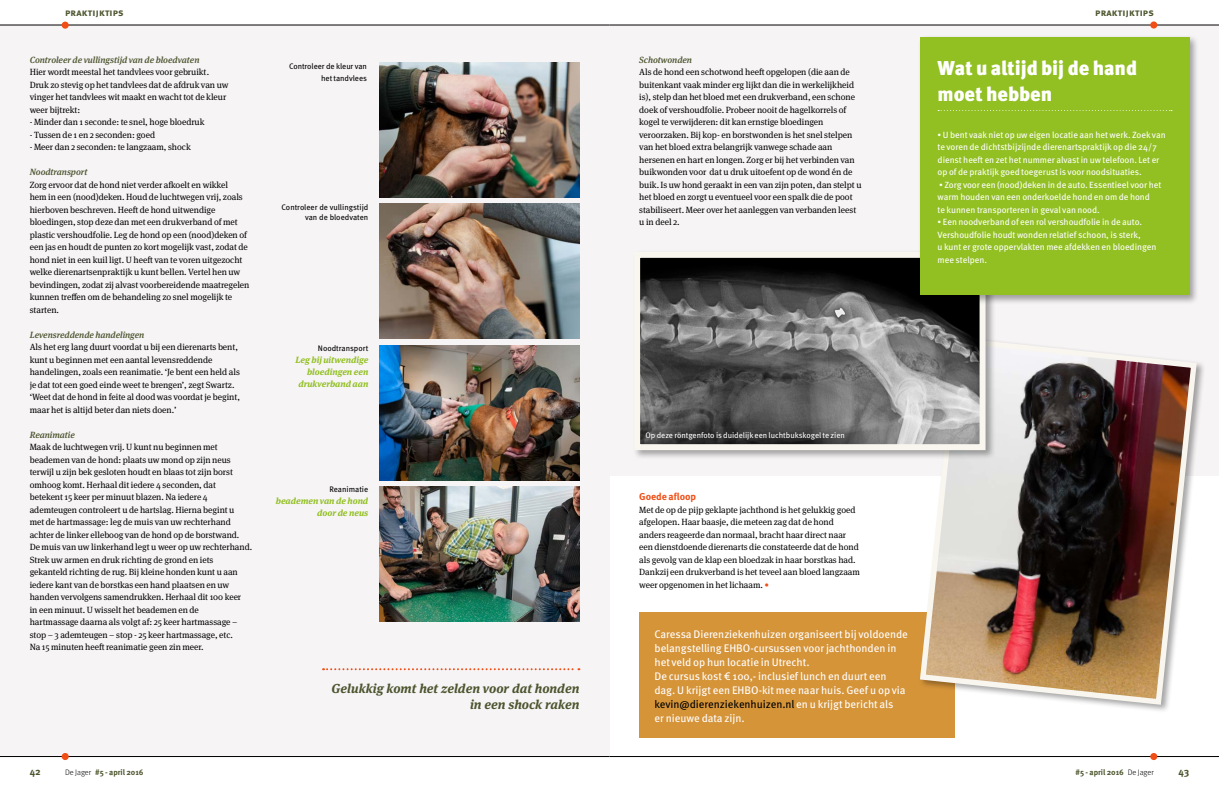
<style>
.page{position:relative;width:1219px;height:794px;background:#fff}
.page>*{position:absolute;margin:0;border:0;box-sizing:border-box;transform-origin:0 0}
.t1{font:900 20px/26px "Meta Pro";letter-spacing:-.005em;color:#fff}
.t2{font:italic 700 13px/16px "Meta Serif Pro";color:#4c552e;text-align:right}
.t3{font:11px/14px "Meta Pro";letter-spacing:-.005em;color:#fff}
.t4{font:700 10px "Meta Pro";letter-spacing:.02em;color:#4c552e}
.t5{font:700 10px "Meta Pro";letter-spacing:-.005em;color:#f04e15}
.t6{font:9px/12.5px "Meta Serif Pro";letter-spacing:-.005em;color:#000}
.t7{font:9px/12.5px "Meta Pro";letter-spacing:-.005em;color:#fff}
.t8{font:italic 500 9px "Meta Serif Pro";letter-spacing:-.005em;color:#4c552e}
.t9{font:italic 700 9px/12px "Meta Serif Pro";letter-spacing:-.005em;color:#92c023;text-align:right}
.t10{font:8px/10.5px "Meta Pro";letter-spacing:-.005em;color:#000;text-align:right}
.t11{font:8px "Meta Pro";letter-spacing:-.005em;color:#fff}
.t12{font:700 8px "Meta Pro";letter-spacing:-.005em;color:#4c552e}
.s1{font-weight:300}
.s2{font-weight:700;color:#f04e15}
.s3{color:#000}
.s4{font-weight:300;color:#000}
</style>
<div class="page">
<div style="left:609px;top:25px;width:610px;height:450px;background:#f7f4f6"></div>
<div style="left:639px;top:612px;width:316px;height:125px;background:#d69439"></div>
<div style="left:918px;top:336px;width:288px;height:377px;background:#000;opacity:.35"></div>
<img style="left:917px;top:336px;width:283px;height:371px">
<div style="left:632px;top:250px;width:363px;height:210px;background:#000;opacity:.35"></div>
<img style="left:641px;top:259px;width:337px;height:184px">
<div style="left:634px;top:252px;width:351px;height:198px;border:6px solid #f8f6ef"></div>
<div style="left:0;top:25px;width:609px;height:731px;background:#f7f4f6"></div>
<hr style="left:0;top:25px;width:609px;height:1px;background:#000">
<hr style="left:609px;top:25px;width:610px;height:1px;background:#000">
<div style="left:1150px;top:21px;width:7px;height:8px;background:#f04e15;border-radius:50%"></div>
<hr style="left:0;top:756px;width:609px;height:1px;background:#000">
<div style="left:62px;top:753px;width:7px;height:7px;background:#f04e15;border-radius:50%"></div>
<hr style="left:609px;top:756px;width:610px;height:1px;background:#000">
<div style="left:1150px;top:753px;width:7px;height:7px;background:#f04e15;border-radius:50%"></div>
<div style="left:62px;top:22px;width:7px;height:7px;background:#f04e15;border-radius:50%"></div>
<img style="left:379px;top:204px;width:200px;height:135px">
<img style="left:379px;top:345px;width:201px;height:135px">
<img style="left:379px;top:486px;width:201px;height:135px">
<img style="left:379px;top:62px;width:201px;height:135px">
<div style="left:918px;top:35px;width:281px;height:270px;background:#000;opacity:.35"></div>
<div style="left:920px;top:37px;width:269px;height:258px;background:#92c023"></div>
<svg style="left:938px;top:110px;width:234px;height:1px"></svg>
<svg style="left:323px;top:668px;width:256px;height:2px"></svg>
<p class="t4" style="left:65px;top:5px;width:60px">praktijktips</p>
<p class="t4" style="left:1095px;top:5px;width:60px">praktijktips</p>
<p class="t8" style="left:639px;top:52px;width:54px">Schotwonden</p>
<p class="t6" style="left:639px;top:65px;width:224px">Als de hond een schotwond heeft opgelopen (die aan de buitenkant vaak minder erg lijkt dan die in werkelijkheid is), stelp dan het bloed met een drukverband, een schone doek of vershoudfolie. Probeer nooit de hagelkorrels of kogel te verwijderen: dit kan ernstige bloedingen veroorzaken. Bij kop- en borstwonden is het snel stelpen van het bloed extra belangrijk vanwege schade aan hersenen en hart en longen. Zorg er bij het verbinden van buikwonden voor dat u druk uitoefent op de wond én de buik. Is uw hond geraakt in een van zijn poten, dan stelpt u het bloed en zorgt u eventueel voor een spalk die de poot stabiliseert. Meer over het aanleggen van verbanden leest u in deel 2.</p>
<p class="t8" style="left:30px;top:52px;width:171px">Controleer de vullingstijd van de bloedvaten</p>
<p class="t6" style="left:30px;top:65px;width:200px">Hier wordt meestal het tandvlees voor gebruikt.<br>Druk zo stevig op het tandvlees dat de afdruk van uw vinger het tandvlees wit maakt en wacht tot de kleur weer bijtrekt:</p>
<p class="t6" style="left:30px;top:115px;width:176px">- Minder dan 1 seconde: te snel, hoge bloedruk</p>
<p class="t6" style="left:30px;top:128px;width:127px">- Tussen de 1 en 2 seconden: goed</p>
<p class="t6" style="left:30px;top:140px;width:163px">- Meer dan 2 seconden: te langzaam, shock</p>
<p class="t8" style="left:30px;top:165px;width:59px">Noodtransport</p>
<p class="t6" style="left:30px;top:178px;width:221px">Zorg ervoor dat de hond niet verder afkoelt en wikkel<br>hem in een (nood)deken. Houd de luchtwegen vrij, zoals hierboven beschreven. Heeft de hond uitwendige bloedingen, stop deze dan met een drukverband of met plastic vershoudfolie. Leg de hond op een (nood)deken of een jas en houdt de punten zo kort mogelijk vast, zodat de hond niet in een kuil ligt. U heeft van te voren uitgezocht welke dierenartsenpraktijk u kunt bellen. Vertel hen uw bevindingen, zodat zij alvast voorbereidende maatregelen kunnen treffen om de behandeling zo snel mogelijk te starten.</p>
<p class="t8" style="left:30px;top:327px;width:116px">Levensreddende handelingen</p>
<p class="t6" style="left:30px;top:340px;width:212px">Als het erg lang duurt voordat u bij een dierenarts bent, kunt u beginnen met een aantal levensreddende handelingen, zoals een reanimatie. ‘Je bent een held als je dat tot een goed einde weet te brengen’, zegt Swartz. ‘Weet dat de hond in feite al dood was voordat je begint, maar het is altijd beter dan niets doen.’</p>
<p class="t8" style="left:30px;top:428px;width:47px">Reanimatie</p>
<p class="t6" style="left:30px;top:440px;width:224px">Maak de luchtwegen vrij. U kunt nu beginnen met beademen van de hond: plaats uw mond op zijn neus terwijl u zijn bek gesloten houdt en blaas tot zijn borst omhoog komt. Herhaal dit iedere 4 seconden, dat<br>betekent 15 keer per minuut blazen. Na iedere 4 ademteugen controleert u de hartslag. Hierna begint u<br>met de hartmassage: leg de muis van uw rechterhand achter de linker elleboog van de hond op de borstwand.<br>De muis van uw linkerhand legt u weer op uw rechterhand.<br>Strek uw armen en druk richting de grond en iets gekanteld richting de rug. Bij kleine honden kunt u aan iedere kant van de borstkas een hand plaatsen en uw handen vervolgens samendrukken. Herhaal dit 100 keer<br>in een minuut. U wisselt het beademen en de<br>hartmassage daarna als volgt af: 25 keer hartmassage – stop – 3 ademteugen – stop - 25 keer hartmassage, etc.<br>Na 15 minuten heeft reanimatie geen zin meer.</p>
<p class="t10" style="left:289px;top:59px;width:79px;line-height:12.5px">Controleer de kleur van het tandvlees</p>
<h1 class="t1" style="left:938px;top:54px;width:201px">Wat u altijd bij de hand moet hebben</h1>
<p class="t7" style="left:938px;top:128px;width:230px"><span class="s1">•</span> U bent vaak niet op uw eigen locatie aan het werk. Zoek van te voren de dichtstbijzijnde dierenartspraktijk op die 24/7 dienst heeft en zet het nummer alvast in uw telefoon. Let er op of de praktijk goed toegerust is voor noodsituaties.</p>
<p class="t7" style="left:938px;top:178px;width:225px"><span class="s1">•</span> Zorg voor een (nood)deken in de auto. Essentieel voor het warm houden van een onderkoelde hond en om de hond<br>te kunnen transporteren in geval van nood.</p>
<p class="t7" style="left:938px;top:215px;width:220px"><span class="s1">•</span> Een noodverband of een rol vershoudfolie in de auto.<br>Vershoudfolie houdt wonden relatief schoon, is sterk,<br>u kunt er grote oppervlakten mee afdekken en bloedingen mee stelpen.</p>
<p class="t10" style="left:282px;top:201px;width:88px">Controleer de vullingstijd van de bloedvaten</p>
<p class="t10" style="left:318px;top:342px;width:52px">Noodtransport</p>
<p class="t9" style="left:296px;top:353px;width:74px">Leg bij uitwendige bloedingen een drukverband aan</p>
<p class="t11" style="left:645px;top:429px;width:201px">Op deze röntgenfoto is duidelijk een luchtbukskogel te zien</p>
<p class="t10" style="left:329px;top:484px;width:40px">Reanimatie</p>
<p class="t9" style="left:276px;top:494px;width:94px">beademen van de hond door de neus</p>
<p class="t5" style="left:639px;top:489px;width:58px">Goede afloop</p>
<p class="t6" style="left:639px;top:503px;width:222px">Met de op de pijp geklapte jachthond is het gelukkig goed afgelopen. Haar baasje, die meteen zag dat de hond anders reageerde dan normaal, bracht haar direct naar een dienstdoende dierenarts die constateerde dat de hond als gevolg van de klap een bloedzak in haar borstkas had.<br>Dankzij een drukverband is het teveel aan bloed langzaam weer opgenomen in het lichaam. <span class="s2">•</span></p>
<p class="t3" style="left:654px;top:626px;width:255px">Caressa Dierenziekenhuizen organiseert bij voldoende belangstelling EHBO-cursussen voor jachthonden in het veld op hun locatie in Utrecht.<br>De cursus kost € 100,- inclusief lunch en duurt een dag. U krijgt een EHBO-kit mee naar huis. Geef u op via <span class="s3">kevin@dierenziekenhuizen.nl</span> en u krijgt bericht als<br>er nieuwe data zijn.</p>
<h2 class="t2" style="left:332px;top:679px;width:249px">Gelukkig komt het zelden voor dat honden in een shock raken</h2>
<p class="t4" style="left:30px;top:764px;width:13px">42</p>
<p class="t12" style="left:65px;top:766px;width:80px"><span class="s4">De Jager</span> #5 - april 2016</p>
<p class="t12" style="left:1075px;top:766px;width:80px">#5 - april 2016 <span class="s4">De Jager</span></p>
<p class="t4" style="left:1178px;top:764px;width:12px">43</p>
</div>
